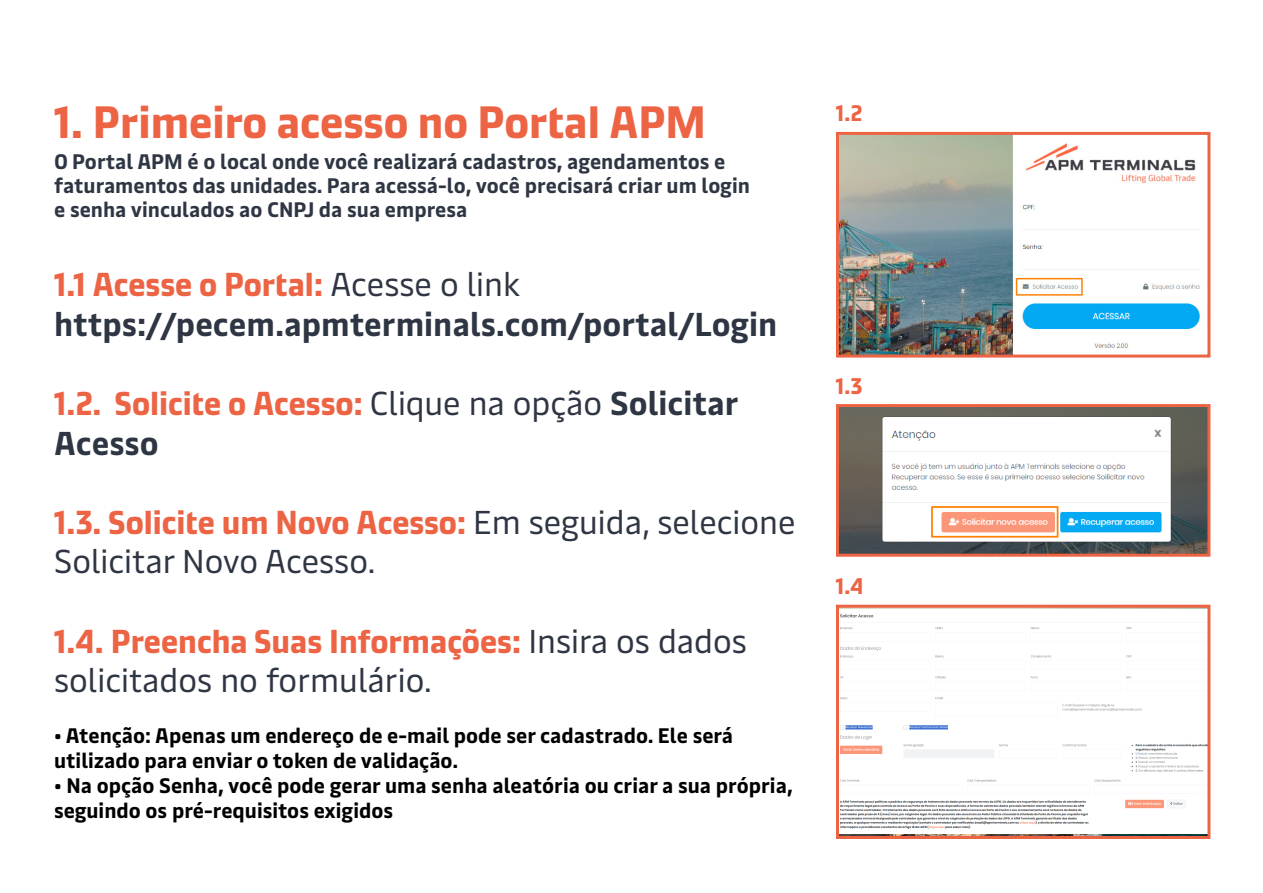
<style>
.page{position:relative;width:1263px;height:893px;background:#fff}
.page>*{position:absolute;margin:0;border:0;box-sizing:border-box;transform-origin:0 0}
.t1{font:700 45px "Maersk Headline";color:#ed6445}
.t2{font:33px/39.6px "Maersk Text";color:#2f3643}
.t3{font:700 33px/39.6px "Maersk Headline";color:#ed6445}
.t4{font:700 33px "Maersk Text";color:#2f3643}
.t5{font:700 22.5px "Maersk Headline";color:#ed6445}
.t6{font:700 21px/25.2px "Maersk Text";color:#000}
.t7{font:700 21px/24px "Maersk Text";color:#2f3643}
.s1{font-family:"Maersk Text";font-weight:400;color:#2f3643}
.s2{font-family:"Maersk Text";color:#2f3643}
.s3{font-family:"Maersk Headline";font-weight:700;color:#ed6445}
</style>
<div class="page">
<img style="left:840px;top:136px;width:360px;height:218px">
<div style="left:836px;top:132px;width:374px;height:226px;border:3px solid #ed6445"></div>
<img style="left:840px;top:408px;width:366px;height:145px">
<div style="left:836px;top:404px;width:374px;height:153px;border:3px solid #ed6445"></div>
<img style="left:840px;top:614px;width:366px;height:221px">
<div style="left:836px;top:605px;width:374px;height:234px;border:3px solid #ed6445"></div>
<p class="t1" style="left:54px;top:86px;width:653px">1. Primeiro acesso no Portal APM</p>
<p class="t7" style="left:54px;top:147px;width:697px">O Portal APM é o local onde você realizará cadastros, agendamentos e faturamentos das unidades. Para acessá-lo, você precisará criar um login</p>
<p class="t7" style="left:54px;top:195px;width:415px">e senha vinculados ao CNPJ da sua empresa</p>
<p class="t3" style="left:54px;top:261px;width:467px">1.1 Acesse o Portal: <span class="s1">Acesse o link</span></p>
<p class="t4" style="left:54px;top:296px;width:725px">https://pecem.apmterminals.com/portal/Login</p>
<p class="t3" style="left:54px;top:380px;width:686px">1.2. Solicite o Acesso: <span class="s1">Clique na opção</span> <span class="s2">Solicitar<br>Acesso</span></p>
<p class="t2" style="left:54px;top:498px;width:743px"><span class="s3">1.3. Solicite um Novo Acesso:</span> Em seguida, selecione<br>Solicitar Novo Acesso.</p>
<p class="t2" style="left:54px;top:617px;width:694px"><span class="s3">1.4. Preencha Suas Informações:</span> Insira os dados solicitados no formulário.</p>
<p class="t6" style="left:54px;top:720px;width:681px">• Atenção: Apenas um endereço de e-mail pode ser cadastrado. Ele será utilizado para enviar o token de validação.</p>
<p class="t6" style="left:54px;top:770px;width:741px">• Na opção Senha, você pode gerar uma senha aleatória ou criar a sua própria, seguindo os pré-requisitos exigidos</p>
<p class="t5" style="left:836px;top:95px;width:28px">1.2</p>
<p class="t5" style="left:836px;top:368px;width:28px">1.3</p>
<p class="t5" style="left:836px;top:568px;width:29px">1.4</p>
</div>
